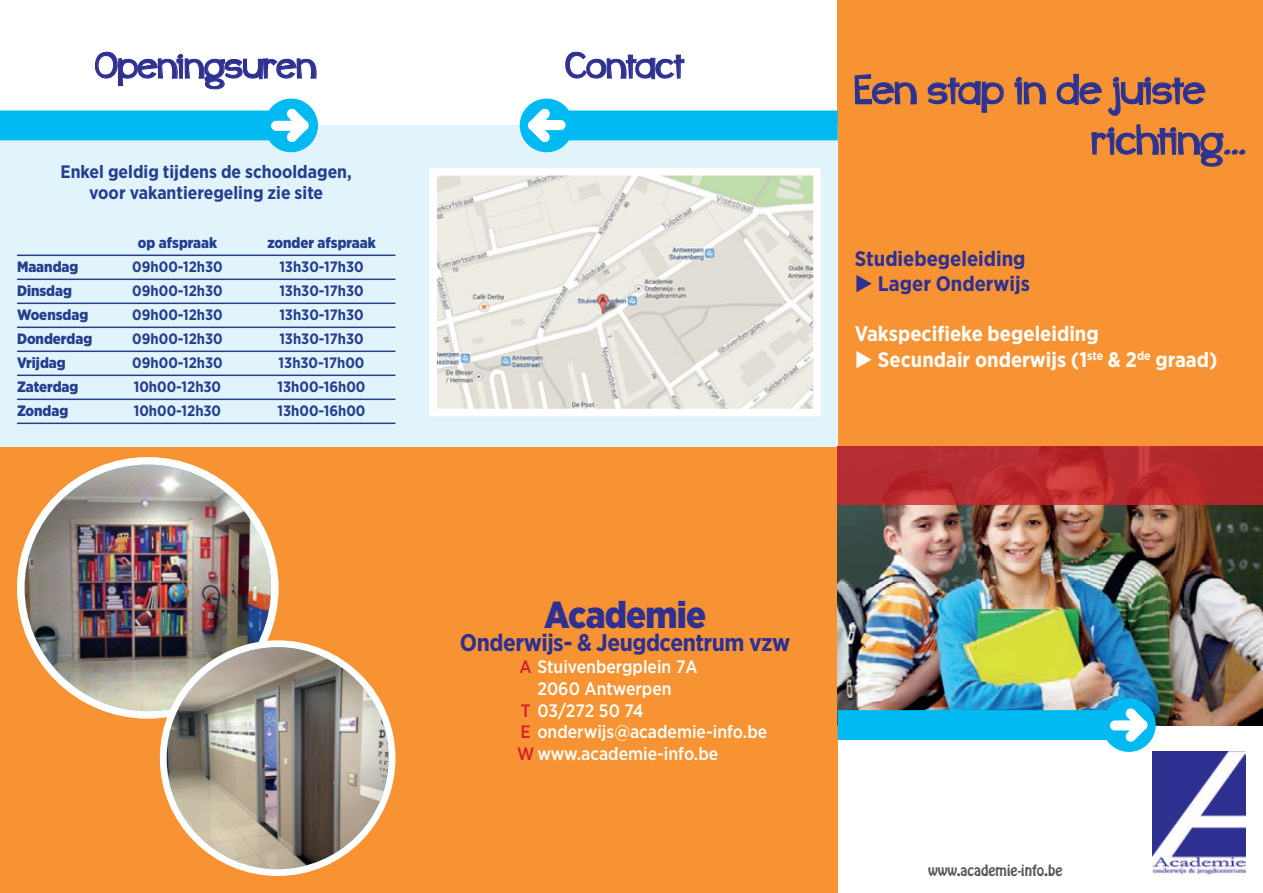
<style>
.page{position:relative;width:1263px;height:893px;background:#fff}
.page>*{position:absolute;margin:0;border:0;box-sizing:border-box;transform-origin:0 0}
.t1{font:42px/50.4px "bangwhackpow";color:#2e3092}
.t2{font:37.5px "bangwhackpow";color:#2e3092}
.t3{font:900 37.5px "Gotham Narrow";letter-spacing:-.02em;color:#2e3092}
.t4{font:700 24px "Gotham Narrow";letter-spacing:-.02em;color:#2e3092}
.t5{font:700 21px "Gotham Narrow";color:#fff}
.t6{font:700 21px "Gotham Narrow";color:#2e3092}
.t7{font:500 18px "Gotham Narrow";color:#fff}
.t8{font:700 18px "Gotham Narrow";color:#253f8e}
.t9{font:700 15px "Gotham Narrow";color:#253f8e}
.t10{font:900 15px "Gotham Narrow";color:#253f8e}
.t11{font:13.5px "Hobo Std";color:#57585a}
.s1{color:#d1232a}
</style>
<div class="page">
<div style="left:0;top:446px;width:838px;height:447px;background:#f79332"></div>
<div style="left:838px;top:0;width:425px;height:446px;background:#f79332"></div>
<div style="left:0;top:125px;width:838px;height:321px;background:#e1f4fc"></div>
<svg style="left:0;top:99px;width:318px;height:53px"></svg>
<svg style="left:95px;top:51px;width:222px;height:39px"></svg>
<svg style="left:520px;top:51px;width:318px;height:101px"></svg>
<svg style="left:854px;top:74px;width:63px;height:31px"></svg>
<svg style="left:927px;top:77px;width:77px;height:36px"></svg>
<svg style="left:1014px;top:76px;width:32px;height:29px"></svg>
<svg style="left:1056px;top:73px;width:150px;height:43px"></svg>
<svg style="left:1091px;top:124px;width:155px;height:43px"></svg>
<hr style="left:17px;top:255px;width:378px;height:1px;background:#253f8e">
<hr style="left:17px;top:279px;width:378px;height:1px;background:#253f8e">
<hr style="left:17px;top:303px;width:378px;height:1px;background:#253f8e">
<hr style="left:17px;top:327px;width:378px;height:1px;background:#253f8e">
<hr style="left:17px;top:351px;width:378px;height:1px;background:#253f8e">
<hr style="left:17px;top:375px;width:378px;height:1px;background:#253f8e">
<hr style="left:17px;top:399px;width:378px;height:1px;background:#253f8e">
<hr style="left:17px;top:423px;width:378px;height:1px;background:#253f8e">
<img style="left:1153px;top:752px;width:93px;height:123px">
<img style="left:838px;top:505px;width:425px;height:220px">
<svg style="left:838px;top:446px;width:425px;height:59px;fill:#b42c2f"></svg>
<svg style="left:838px;top:698px;width:318px;height:54px"></svg>
<svg style="left:21px;top:461px;width:254px;height:254px;fill:#fff"></svg>
<img style="left:25px;top:465px;width:246px;height:246px;border-radius:123px">
<div style="left:17px;top:457px;width:262px;height:262px;border:8px solid #fff;border-radius:50%"></div>
<svg style="left:163px;top:644px;width:229px;height:229px;fill:#fff"></svg>
<img style="left:167px;top:647px;width:222px;height:222px;border-radius:111px">
<div style="left:160px;top:640px;width:235px;height:236px;border:7px solid #fff;border-radius:50%"></div>
<img style="left:438px;top:177px;width:374px;height:230px">
<div style="left:429px;top:168px;width:392px;height:248px;border:8px solid #fff"></div>
<p class="t2" style="left:95px;top:42px;width:223px">Openingsuren</p>
<p class="t2" style="left:566px;top:42px;width:120px">Contact</p>
<p class="t8" style="left:61px;top:160px;width:293px">Enkel geldig tijdens de schooldagen,</p>
<p class="t8" style="left:89px;top:181px;width:235px">voor vakantieregeling zie site</p>
<p class="t10" style="left:138px;top:232px;width:81px">op afspraak</p>
<p class="t10" style="left:267px;top:232px;width:110px">zonder afspraak</p>
<p class="t10" style="left:17px;top:256px;width:63px">Maandag</p>
<p class="t9" style="left:132px;top:257px;width:92px">09h00-12h30</p>
<p class="t9" style="left:279px;top:257px;width:86px">13h30-17h30</p>
<p class="t10" style="left:17px;top:280px;width:56px">Dinsdag</p>
<p class="t9" style="left:132px;top:281px;width:92px">09h00-12h30</p>
<p class="t9" style="left:279px;top:281px;width:86px">13h30-17h30</p>
<p class="t10" style="left:17px;top:304px;width:73px">Woensdag</p>
<p class="t9" style="left:132px;top:305px;width:92px">09h00-12h30</p>
<p class="t9" style="left:279px;top:305px;width:86px">13h30-17h30</p>
<p class="t10" style="left:17px;top:328px;width:77px">Donderdag</p>
<p class="t9" style="left:132px;top:329px;width:92px">09h00-12h30</p>
<p class="t9" style="left:279px;top:329px;width:86px">13h30-17h30</p>
<p class="t10" style="left:17px;top:352px;width:50px">Vrijdag</p>
<p class="t9" style="left:132px;top:353px;width:92px">09h00-12h30</p>
<p class="t9" style="left:279px;top:353px;width:87px">13h30-17h00</p>
<p class="t10" style="left:17px;top:376px;width:63px">Zaterdag</p>
<p class="t9" style="left:134px;top:377px;width:89px">10h00-12h30</p>
<p class="t9" style="left:278px;top:377px;width:89px">13h00-16h00</p>
<p class="t10" style="left:17px;top:400px;width:53px">Zondag</p>
<p class="t9" style="left:134px;top:401px;width:89px">10h00-12h30</p>
<p class="t9" style="left:278px;top:401px;width:89px">13h00-16h00</p>
<p class="t1" style="left:1092px;top:65px;width:156px;text-indent:-237px">Een stap in de juiste richting…</p>
<p class="t6" style="left:855px;top:245px;width:172px">Studiebegeleiding</p>
<p class="t6" style="left:855px;top:270px;width:177px">◆ Lager Onderwijs</p>
<p class="t5" style="left:855px;top:321px;width:246px">Vakspecifieke begeleiding</p>
<p class="t5" style="left:855px;top:346px;width:364px">◆ Secundair onderwijs (1<sup>ste</sup> &amp; 2<sup>de</sup> graad)</p>
<p class="t3" style="left:544px;top:590px;width:164px">Academie</p>
<p class="t4" style="left:460px;top:627px;width:332px">Onderwijs- &amp; Jeugdcentrum vzw</p>
<p class="t7" style="left:520px;top:656px;width:180px"><span class="s1">A</span> Stuivenbergplein 7A</p>
<p class="t7" style="left:537px;top:677px;width:136px">2060 Antwerpen</p>
<p class="t7" style="left:521px;top:699px;width:124px"><span class="s1">T</span> 03/272 50 74</p>
<p class="t7" style="left:521px;top:720px;width:248px"><span class="s1">E</span> onderwijs@academie-info.be</p>
<p class="t7" style="left:517px;top:742px;width:203px"><span class="s1">W</span> www.academie-info.be</p>
<p class="t11" style="left:928px;top:861px;width:136px">www.academie-info.be</p>
</div>
